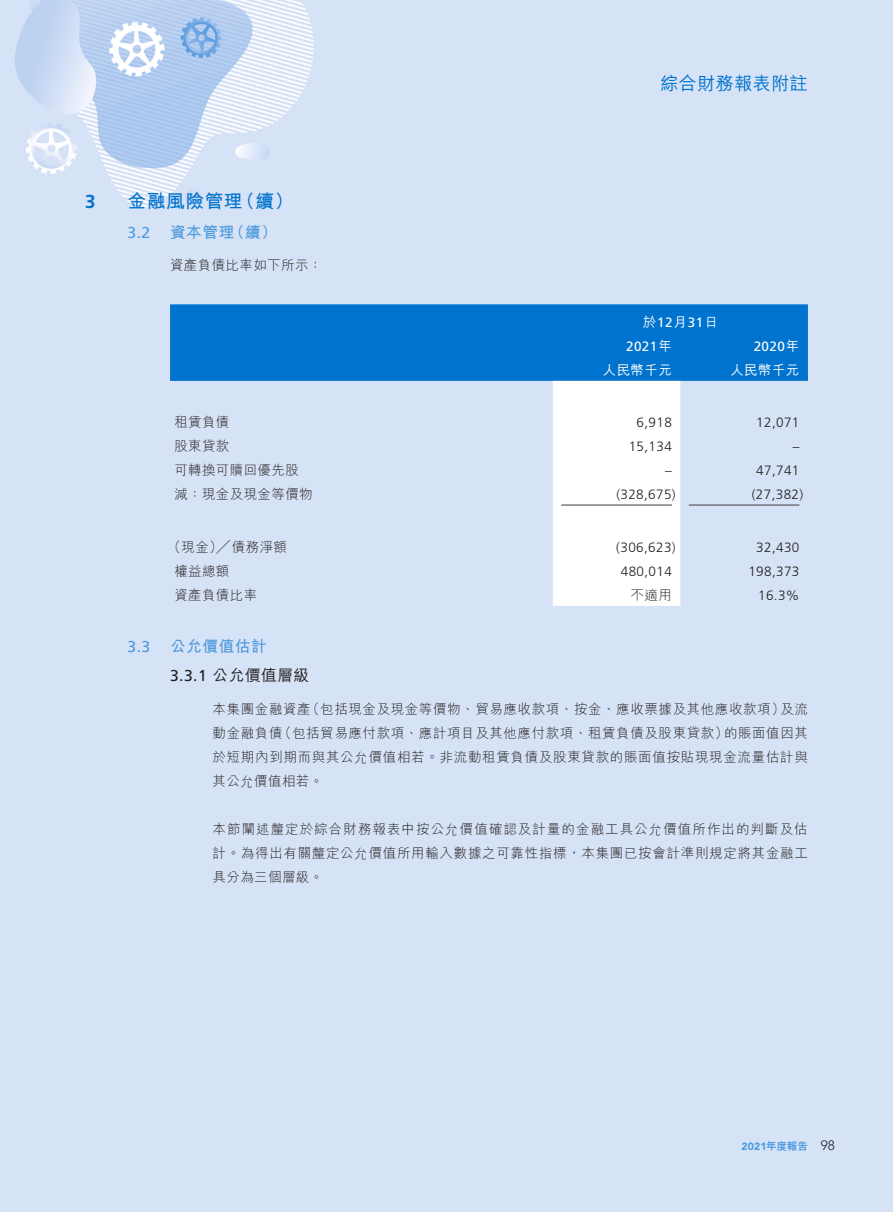
<style>
.page{position:relative;width:893px;height:1212px;background:#d6e2f6}
.page>*{position:absolute;margin:0;border:0;box-sizing:border-box;transform-origin:0 0}
.t1{font:700 18.75px "M Hei HK";letter-spacing:.03em;color:#0073ce}
.t2{font:700 18.75px "Frutiger LT Std";color:#0073ce}
.t3{font:500 18px "M Hei HK";letter-spacing:.03em;color:#0073ce}
.t4{font:700 15.75px "M Hei HK";letter-spacing:.03em;color:#4d9add}
.t5{font:500 15.75px "M Hei HK";letter-spacing:.03em;color:#231f20}
.t6{font:15.75px "Frutiger LT Std";color:#4d9add}
.t7{font:300 13.5px/24px "M Hei HK";letter-spacing:.045em;color:#231f20}
.t8{font:300 13.5px "Frutiger LT Std";letter-spacing:.03em;color:#231f20}
.t9{font:13.5px "Frutiger LT Std";letter-spacing:.03em;color:#fff}
.t10{font:500 13.5px "M Hei HK";letter-spacing:.03em;color:#fff}
.t11{font:300 13.5px "Avenir LT Std";color:#231f20}
.t12{font:900 10.5px "Avenir LT Std";color:#4d9add}
.s1{font-family:"M Hei HK";font-weight:500}
.s2{font-family:"Frutiger LT Std";font-weight:400}
.s3{font-family:"M Hei HK";font-weight:800}
</style>
<div class="page">
<div style="left:170px;top:304px;width:638px;height:77px;background:#0073ce"></div>
<svg style="left:553px;top:381px;width:127px;height:225px"></svg>
<hr style="left:561px;top:505px;width:111px;height:1px;background:#3e3e3f">
<hr style="left:689px;top:505px;width:110px;height:1px;background:#3e3e3f">
<h2 class="t3" style="left:660px;top:71px;width:149px">綜合財務報表附註</h2>
<h1 class="t2" style="left:85px;top:191px;width:12px">3</h1>
<h1 class="t1" style="left:128px;top:188px;width:117px">金融風險管理</h1>
<h1 class="t1" style="left:236px;top:188px;width:59px">（續(</h1>
<p class="t6" style="left:128px;top:223px;width:24px">3.2</p>
<p class="t6" style="left:128px;top:637px;width:24px">3.3</p>
<p class="t4" style="left:170px;top:220px;width:66px">資本管理</p>
<p class="t4" style="left:229px;top:220px;width:50px">（續(</p>
<p class="t7" style="left:170px;top:253px;width:154px">資產負債比率如下所示：</p>
<p class="t9" style="left:643px;top:314px;width:76px"><span class="s1">於</span>12<span class="s1">月</span>31<span class="s1">日</span></p>
<p class="t9" style="left:626px;top:338px;width:47px">2021<span class="s1">年</span></p>
<p class="t9" style="left:754px;top:338px;width:47px">2020<span class="s1">年</span></p>
<p class="t10" style="left:603px;top:360px;width:71px">人民幣千元</p>
<p class="t10" style="left:730px;top:360px;width:71px">人民幣千元</p>
<p class="t7" style="left:174px;top:410px;width:57px">租賃負債</p>
<p class="t8" style="left:637px;top:415px;width:37px">6,918</p>
<p class="t8" style="left:756px;top:415px;width:45px">12,071</p>
<p class="t7" style="left:174px;top:434px;width:57px">股東貸款</p>
<p class="t8" style="left:629px;top:439px;width:45px">15,134</p>
<p class="t8" style="left:793px;top:439px;width:8px">–</p>
<p class="t7" style="left:174px;top:458px;width:126px">可轉換可贖回優先股</p>
<p class="t8" style="left:665px;top:463px;width:8px">–</p>
<p class="t8" style="left:756px;top:463px;width:45px">47,741</p>
<p class="t7" style="left:174px;top:482px;width:140px">減：現金及現金等價物</p>
<p class="t8" style="left:616px;top:487px;width:61px">)328,675(</p>
<p class="t8" style="left:752px;top:487px;width:53px">)27,382(</p>
<p class="t7" style="left:168px;top:534px;width:121px">（現金）╱債務淨額</p>
<p class="t8" style="left:616px;top:539px;width:61px">)306,623(</p>
<p class="t8" style="left:756px;top:539px;width:45px">32,430</p>
<p class="t7" style="left:174px;top:558px;width:57px">權益總額</p>
<p class="t8" style="left:621px;top:563px;width:53px">480,014</p>
<p class="t8" style="left:748px;top:563px;width:53px">198,373</p>
<p class="t7" style="left:174px;top:582px;width:84px">資產負債比率</p>
<p class="t4" style="left:170px;top:634px;width:98px">公允價值估計</p>
<p class="t7" style="left:631px;top:582px;width:43px">不適用</p>
<p class="t8" style="left:758px;top:587px;width:43px">16.3%</p>
<p class="t5" style="left:170px;top:664px;width:141px"><span class="s2">3.3.1</span> 公允價值層級</p>
<p class="t7" style="left:306px;top:697px;width:480px">（包括現金及現金等價物、貿易應收款項、按金、應收票據及其他應收款項）</p>
<p class="t7" style="left:213px;top:697px;width:100px">本集團金融資產</p>
<p class="t7" style="left:780px;top:697px;width:29px">及流</p>
<p class="t7" style="left:278px;top:721px;width:452px">（包括貿易應付款項、應計項目及其他應付款項、租賃負債及股東貸款）</p>
<p class="t7" style="left:213px;top:721px;width:597px">動金融負債<br>於短期內到期而與其公允價值相若。非流動租賃負債及股東貸款的賬面值按貼現現金流量估計與其公允價值相若。</p>
<p class="t7" style="left:213px;top:817px;width:597px;text-align:justify">本節闡述釐定於綜合財務報表中按公允價值確認及計量的金融工具公允價值所作出的判斷及估計。為得出有關釐定公允價值所用輸入數據之可靠性指標，本集團已按會計準則規定將其金融工具分為三個層級。</p>
<p class="t7" style="left:724px;top:721px;width:85px">的賬面值因其</p>
<p class="t12" style="left:741px;top:1140px;width:68px">2021<span class="s3">年度報告</span></p>
<p class="t11" style="left:821px;top:1138px;width:16px">98</p>
</div>
